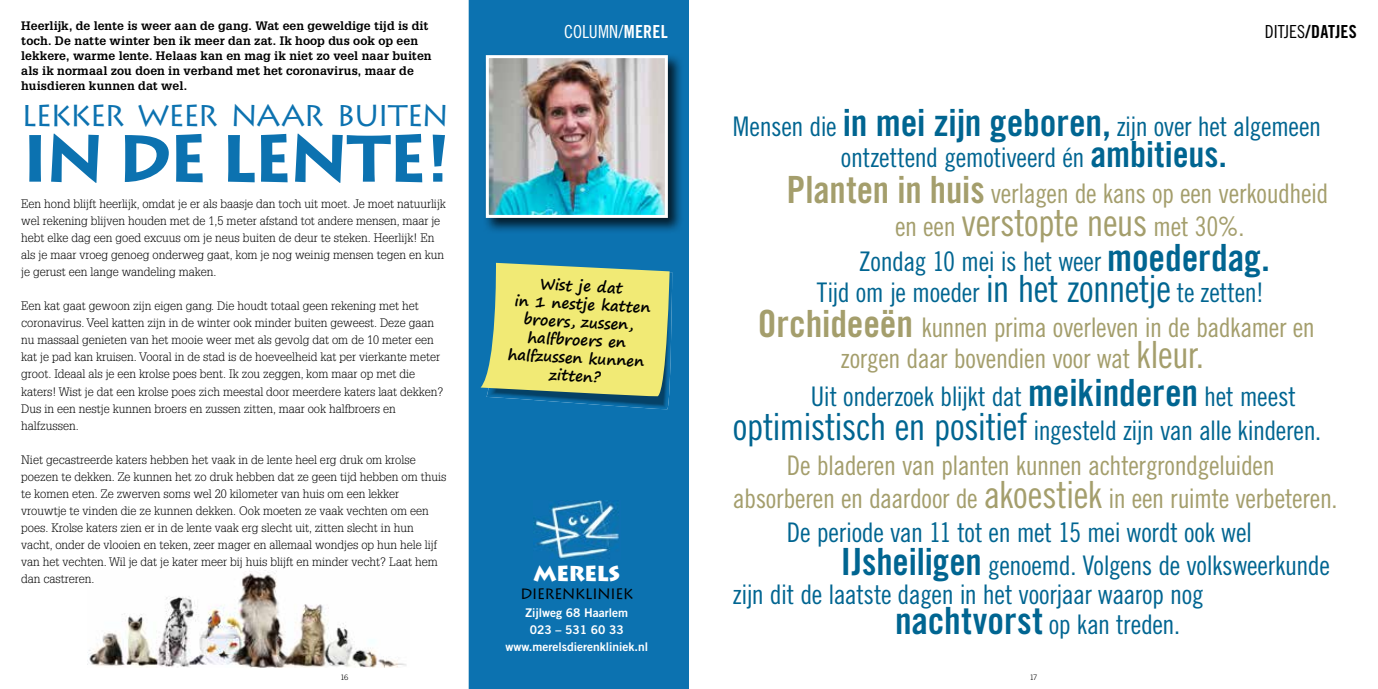
<style>
.page{position:relative;width:1378px;height:689px;background:#fff}
.page>*{position:absolute;margin:0;border:0;box-sizing:border-box;transform-origin:0 0}
.t1{font:700 66px "Lithos";letter-spacing:-.055em;color:#0c72b0}
.t2{font:37.5px "Trade Gothic LT Std Cn 18";letter-spacing:-.015em;color:#a49e6c}
.t3{font:30px "Lithos";letter-spacing:-.06em;color:#0c72b0}
.t4{font:27px/31.5px "Trade Gothic LT Std Cn 18";letter-spacing:-.015em;color:#006591;text-align:center}
.t5{font:27px/31.5px "Trade Gothic LT Std Cn 18";letter-spacing:-.015em;color:#a49e6c}
.t6{font:900 21.3px "Lithos";letter-spacing:-.04em;color:#fff}
.t7{font:18px "Trade Gothic LT Std Bd Cn 20";letter-spacing:.005em;color:#000}
.t8{font:18px "Trade Gothic LT Std Cn 18";color:#fff}
.t9{font:700 15px/18px "Segoe Print";color:#000;text-align:center}
.t10{font:15px "Lithos";letter-spacing:-.05em;color:#000}
.t11{font:300 12px/17px "Glypha LT Std";color:#000}
.t12{font:700 12px/15px "Glypha LT Std";letter-spacing:.005em;color:#000}
.t13{font:12px/17px "Trade Gothic LT Std Bd 2";color:#fff;text-align:center}
.t14{font:300 7.5px "Trade Gothic LT Std";color:#000}
.s1{font-family:"Trade Gothic LT Std Bd Cn 20"}
.s2{font-family:"Trade Gothic LT Std Cn 18"}
.s3{font-family:"Trade Gothic LT Std Bd Cn 20";font-size:37.5px}
.s4{font-family:"Trade Gothic LT Std Bd Cn 20";font-size:36px}
.s5{font-size:27px}
.s6{font-size:37.5px}
</style>
<div class="page">
<img style="left:87px;top:570px;width:319px;height:98px">
<div style="left:469px;top:0;width:220px;height:689px;background:#0c72b0"></div>
<img style="left:533px;top:500px;width:87px;height:60px">
<img style="left:483px;top:53px;width:201px;height:181px">
<img style="left:490px;top:59px;width:174px;height:155px">
<div style="left:486px;top:55px;width:182px;height:163px;border:3px solid #fff"></div>
<img style="left:486px;top:270px;width:186px;height:139px">
<svg style="left:480px;top:263px;width:189px;height:133px;background:#d2d87a"></svg>
<p class="t12" style="left:21px;top:18px;width:412px">Heerlijk, de lente is weer aan de gang. Wat een geweldige tijd is dit toch. De natte winter ben ik meer dan zat. Ik hoop dus ook op een lekkere, warme lente. Helaas kan en mag ik niet zo veel naar buiten als ik normaal zou doen in verband met het coronavirus, maar de huisdieren kunnen dat wel.</p>
<h3 class="t8" style="left:564px;top:21px;width:105px">COLUMN/<span class="s1">MEREL</span></h3>
<h3 class="t3" style="left:21px;top:99px;width:429px">LEKKER WEER NAAR BUITEN</h3>
<h1 class="t1" style="left:21px;top:119px;width:429px">IN DE LENTE!</h1>
<p class="t11" style="left:21px;top:196px;width:426px">Een hond blijft heerlijk, omdat je er als baasje dan toch uit moet. Je moet natuurlijk wel rekening blijven houden met de 1,5 meter afstand tot andere mensen, maar je hebt elke dag een goed excuus om je neus buiten de deur te steken. Heerlijk! En als je maar vroeg genoeg onderweg gaat, kom je nog weinig mensen tegen en kun je gerust een lange wandeling maken.</p>
<p class="t11" style="left:21px;top:298px;width:424px">Een kat gaat gewoon zijn eigen gang. Die houdt totaal geen rekening met het coronavirus. Veel katten zijn in de winter ook minder buiten geweest. Deze gaan nu massaal genieten van het mooie weer met als gevolg dat om de 10 meter een kat je pad kan kruisen. Vooral in de stad is de hoeveelheid kat per vierkante meter groot. Ideaal als je een krolse poes bent. Ik zou zeggen, kom maar op met die katers! Wist je dat een krolse poes zich meestal door meerdere katers laat dekken?<br>Dus in een nestje kunnen broers en zussen zitten, maar ook halfbroers en halfzussen.</p>
<p class="t11" style="left:21px;top:451px;width:427px">Niet gecastreerde katers hebben het vaak in de lente heel erg druk om krolse poezen te dekken. Ze kunnen het zo druk hebben dat ze geen tijd hebben om thuis te komen eten. Ze zwerven soms wel 20 kilometer van huis om een lekker vrouwtje te vinden die ze kunnen dekken. Ook moeten ze vaak vechten om een poes. Krolse katers zien er in de lente vaak erg slecht uit, zitten slecht in hun vacht, onder de vlooien en teken, zeer mager en allemaal wondjes op hun hele lijf van het vechten. Wil je dat je kater meer bij huis blijft en minder vecht? Laat hem dan castreren.</p>
<p class="t9" style="left:512px;top:273px;width:141px;rotate:3deg">Wist je dat<br>in 1 nestje katten broers, zussen, halfbroers en halfzussen kunnen zitten?</p>
<h3 class="t6" style="left:534px;top:560px;width:88px">MERELS</h3>
<p class="t10" style="left:520px;top:585px;width:115px">DIERENKLINIEK</p>
<p class="t13" style="left:505px;top:604px;width:144px">Zijlweg 68 Haarlem<br>023 – 531 60 33 www.merelsdierenkliniek.nl</p>
<h3 class="t7" style="left:1265px;top:21px;width:93px"><span class="s2">DITJES</span>/DATJES</h3>
<h3 class="t4" style="left:733px;top:110px;width:590px">Mensen die <span class="s3">in mei zijn geboren,</span> zijn over het algemeen ontzettend gemotiveerd én <span class="s4">ambitieus.</span></h3>
<h3 class="t5" style="left:787px;top:177px;width:543px"><span class="s3">Planten in huis</span> verlagen de kans op een verkoudheid</h3>
<h2 class="t2" style="left:895px;top:200px;width:351px"><span class="s5">en een</span> verstopte neus <span class="s5">met 30%.</span></h2>
<h3 class="t4" style="left:817px;top:245px;width:454px;text-align:right">Zondag 10 mei is het weer <span class="s3">moederdag.<br></span>Tijd om je moeder <span class="s6">in het zonnetje</span> te zetten!</h3>
<h3 class="t5" style="left:841px;top:311px;width:475px;text-indent:-83px"><span class="s3">Orchideeën</span> kunnen prima overleven in de badkamer en zorgen daar bovendien voor wat <span class="s6">kleur.</span></h3>
<h3 class="t4" style="left:811px;top:380px;width:487px">Uit onderzoek blijkt dat <span class="s3">meikinderen</span> het meest</h3>
<h3 class="t4" style="left:733px;top:414px;width:590px"><span class="s6">optimistisch en positief</span> ingesteld zijn van alle kinderen.</h3>
<h3 class="t5" style="left:787px;top:449px;width:489px">De bladeren van planten kunnen achtergrondgeluiden</h3>
<h3 class="t5" style="left:733px;top:482px;width:606px">absorberen en daardoor de <span class="s6">akoestiek</span> in een ruimte verbeteren.</h3>
<h3 class="t4" style="left:787px;top:516px;width:467px">De periode van 11 tot en met 15 mei wordt ook wel</h3>
<h3 class="t4" style="left:841px;top:549px;width:490px"><span class="s3">IJsheiligen</span> genoemd. Volgens de volksweerkunde</h3>
<h3 class="t4" style="left:895px;top:579px;width:310px;line-height:30px;text-align:left;text-indent:-162px">zijn dit de laatste dagen in het voorjaar waarop nog <span class="s3">nachtvorst</span> op kan treden.</h3>
<p class="t14" style="left:341px;top:672px;width:9px">16</p>
<p class="t14" style="left:1029px;top:672px;width:9px">17</p>
</div>
